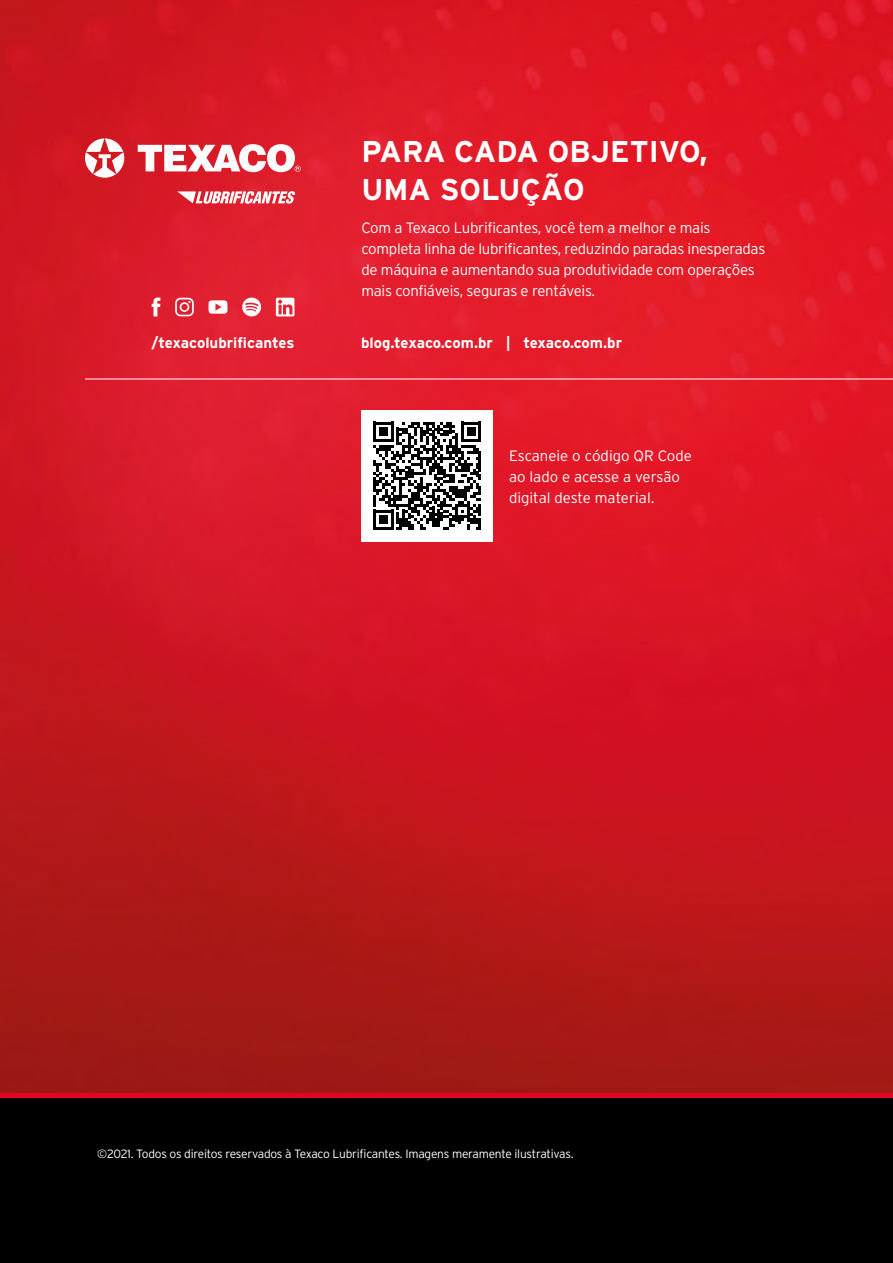
<style>
.page{position:relative;width:893px;height:1263px;background:#fff}
.page>*{position:absolute;margin:0;border:0;box-sizing:border-box;transform-origin:0 0}
.t1{font:700 30px/37.5px "Interstate";color:#fff}
.t2{font:300 15px/21px "Interstate";letter-spacing:-.02em;color:#fff}
.t3{font:300 15px/21px "Interstate";color:#fff}
.t4{font:700 15px "Interstate";letter-spacing:-.005em;color:#fff}
.t5{font:300 12px "Interstate";letter-spacing:-.02em;color:#fff}
</style>
<div class="page">
<img style="left:0;top:0;width:893px;height:1093px">
<div style="left:0;top:1097px;width:893px;height:166px;background:#000"></div>
<hr style="left:0;top:1093px;width:893px;height:4px;background:#e30520">
<hr style="left:85px;top:379px;width:808px;height:1px;background:#fff">
<svg style="left:177px;top:191px;width:118px;height:13px"></svg>
<svg style="left:85px;top:138px;width:39px;height:40px"></svg>
<svg style="left:138px;top:144px;width:163px;height:28px"></svg>
<svg style="left:152px;top:298px;width:8px;height:18px"></svg>
<svg style="left:209px;top:300px;width:18px;height:14px"></svg>
<svg style="left:175px;top:298px;width:19px;height:18px"></svg>
<svg style="left:242px;top:298px;width:19px;height:18px"></svg>
<svg style="left:276px;top:298px;width:18px;height:18px"></svg>
<div style="left:361px;top:410px;width:132px;height:132px;background:#fff"></div>
<svg style="left:373px;top:422px;width:108px;height:108px"></svg>
<h1 class="t1" style="left:361px;top:133px;width:348px">PARA CADA OBJETIVO,<br>UMA SOLUÇÃO</h1>
<p class="t2" style="left:361px;top:217px;width:405px">Com a Texaco Lubrificantes, você tem a melhor e mais completa linha de lubrificantes, reduzindo paradas inesperadas de máquina e aumentando sua produtividade com operações mais confiáveis, seguras e rentáveis.</p>
<p class="t4" style="left:152px;top:334px;width:144px">/texacolubrificantes</p>
<p class="t4" style="left:361px;top:334px;width:262px">blog.texaco.com.br | texaco.com.br</p>
<p class="t3" style="left:509px;top:446px;width:184px">Escaneie o código QR Code ao lado e acesse a versão digital deste material.</p>
<p class="t5" style="left:97px;top:1146px;width:478px">©2021. Todos os direitos reservados à Texaco Lubrificantes. Imagens meramente ilustrativas.</p>
</div>
